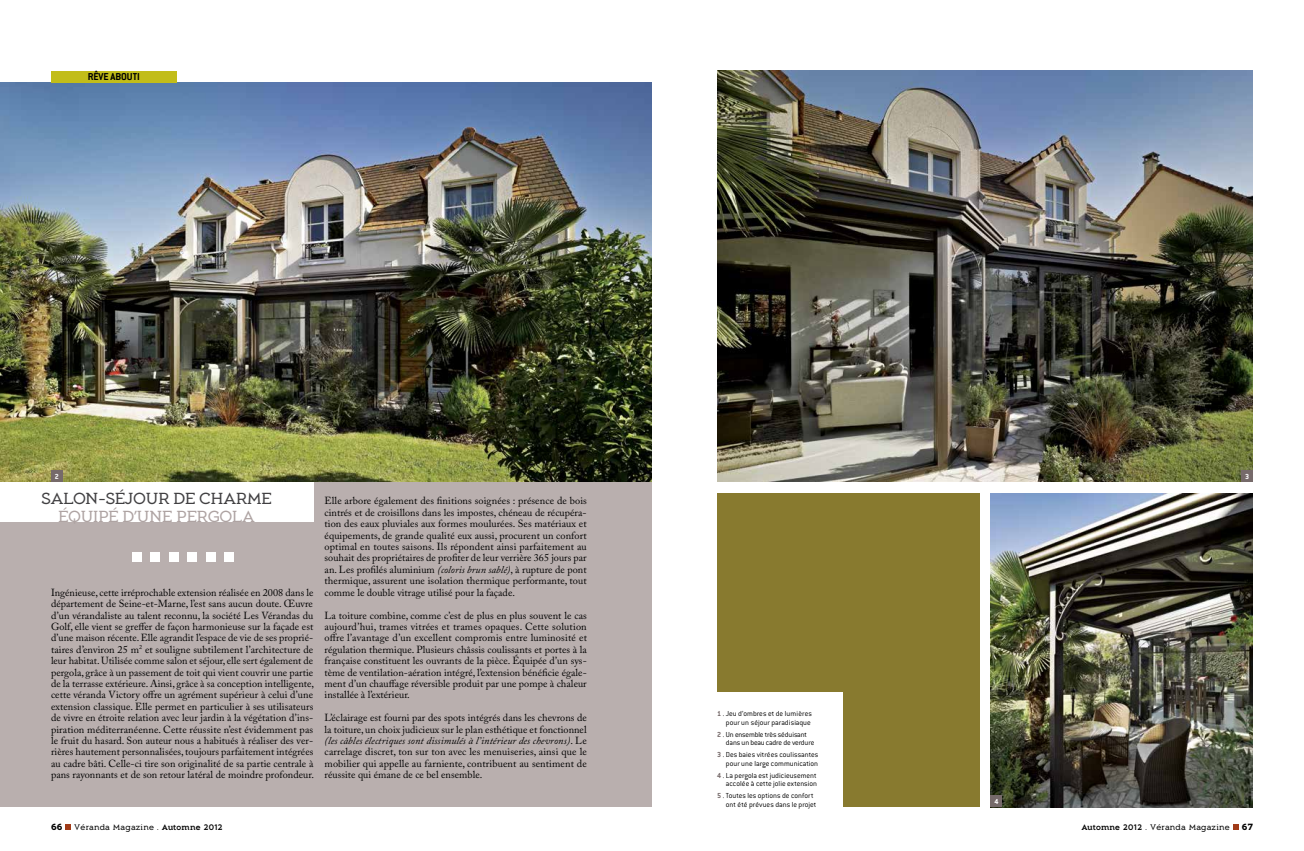
<style>
.page{position:relative;width:1304px;height:851px;background:#fff}
.page>*{position:absolute;margin:0;border:0;box-sizing:border-box;transform-origin:0 0}
.t1{font:16px "Aeron";letter-spacing:-.035em;color:#414042}
.t2{font:16px "Aeron";letter-spacing:-.035em;color:#aea3a2}
.t3{font:700 11px "Conduit ITC";letter-spacing:-.005em;color:#000}
.t4{font:10.2px/11.4px "Adobe Caslon Pro";letter-spacing:.005em;color:#000;text-align:justify}
.t5{font:700 9px "Aeron";color:#000}
.t6{font:300 8px/8.8px "Conduit ITC";color:#000;text-align:right}
.t7{font:8px "Aeron";letter-spacing:.02em;color:#000}
.t8{font:300 8px/8.8px "Conduit ITC";letter-spacing:-.02em;color:#000}
.t9{font:700 8px "Conduit ITC";color:#fff}
.s1{font-style:italic}
.s2{font-weight:700;color:#766a6a}
.s3{font-weight:500}
</style>
<div class="page">
<img style="left:717px;top:71px;width:536px;height:410px">
<div style="left:717px;top:493px;width:262px;height:313px;background:#887a2f"></div>
<div style="left:0;top:481px;width:652px;height:325px;background:#b9afae"></div>
<img style="left:0;top:82px;width:652px;height:399px">
<div style="left:0;top:481px;width:313px;height:40px;background:#fff"></div>
<div style="left:132px;top:552px;width:9px;height:10px;background:#fff"></div>
<div style="left:151px;top:552px;width:9px;height:10px;background:#fff"></div>
<div style="left:169px;top:552px;width:9px;height:10px;background:#fff"></div>
<div style="left:188px;top:552px;width:9px;height:10px;background:#fff"></div>
<div style="left:206px;top:552px;width:9px;height:10px;background:#fff"></div>
<div style="left:225px;top:552px;width:9px;height:10px;background:#fff"></div>
<div style="left:51px;top:71px;width:125px;height:11px;background:#c2bd19"></div>
<img style="left:991px;top:493px;width:262px;height:313px">
<div style="left:706px;top:692px;width:137px;height:126px;background:#fff"></div>
<div style="left:991px;top:795px;width:11px;height:11px;background:#766a6a"></div>
<div style="left:1242px;top:470px;width:11px;height:12px;background:#766a6a"></div>
<div style="left:51px;top:470px;width:11px;height:11px;background:#766a6a"></div>
<svg style="left:66px;top:824px;width:5px;height:5px"></svg>
<svg style="left:1233px;top:824px;width:6px;height:5px"></svg>
<p class="t3" style="left:88px;top:70px;width:54px">RÊVE ABOUTI</p>
<p class="t9" style="left:55px;top:471px;width:6px">2</p>
<p class="t9" style="left:1245px;top:472px;width:6px">3</p>
<h1 class="t1" style="left:41px;top:489px;width:232px">SALON-SÉJOUR DE CHARME</h1>
<h1 class="t2" style="left:58px;top:506px;width:198px">ÉQUIPÉ D’UNE PERGOLA</h1>
<p class="t4" style="left:51px;top:586px;width:265px">Ingénieuse, cette irréprochable extension réalisée en 2008 dans le département de Seine-et-Marne, l’est sans aucun doute. Œuvre d’un vérandaliste au talent reconnu, la société Les Vérandas du Golf, elle vient se greffer de façon harmonieuse sur la façade est d’une maison récente. Elle agrandit l’espace de vie de ses proprié&shy;taires d’environ 25 m<sup>2</sup> et souligne subtilement l’architecture de leur habitat. Utilisée comme salon et séjour, elle sert également de pergola, grâce à un passement de toit qui vient couvrir une partie de la terrasse extérieure. Ainsi, grâce à sa conception intelligente, cette véranda Victory offre un agrément supérieur à celui d’une extension classique. Elle permet en particulier à ses utilisateurs de vivre en étroite relation avec leur jardin à la végétation d’ins&shy;piration méditerranéenne. Cette réussite n’est évidemment pas le fruit du hasard. Son auteur nous a habitués à réaliser des ver&shy;rières hautement personnalisées, toujours parfaitement intégrées au cadre bâti. Celle-ci tire son originalité de sa partie centrale à pans rayonnants et de son retour latéral de moindre profondeur.</p>
<p class="t4" style="left:325px;top:495px;width:264px">Elle arbore également des finitions soignées : présence de bois cintrés et de croisillons dans les impostes, chéneau de récupéra&shy;tion des eaux pluviales aux formes moulurées. Ses matériaux et équipements, de grande qualité eux aussi, procurent un confort optimal en toutes saisons. Ils répondent ainsi parfaitement au souhait des propriétaires de profiter de leur verrière 365 jours par an. Les profilés aluminium <span class="s1">(coloris brun sablé)</span>, à rupture de pont thermique, assurent une isolation thermique performante, tout comme le double vitrage utilisé pour la façade.</p>
<p class="t4" style="left:325px;top:609px;width:264px">La toiture combine, comme c’est de plus en plus souvent le cas aujourd’hui, trames vitrées et trames opaques. Cette solution offre l’avantage d’un excellent compromis entre luminosité et régulation thermique. Plusieurs châssis coulissants et portes à la française constituent les ouvrants de la pièce. Équipée d’un sys&shy;tème de ventilation-aération intégré, l’extension bénéficie égale&shy;ment d’un chauffage réversible produit par une pompe à chaleur installée à l’extérieur.</p>
<p class="t4" style="left:325px;top:711px;width:264px">L’éclairage est fourni par des spots intégrés dans les chevrons de la toiture, un choix judicieux sur le plan esthétique et fonctionnel <span class="s1">(les câbles électriques sont dissimulés à l’intérieur des chevrons)</span>. Le carrelage discret, ton sur ton avec les menuiseries, ainsi que le mobilier qui appelle au farniente, contribuent au sentiment de réussite qui émane de ce bel ensemble.</p>
<p class="t6" style="left:717px;top:709px;width:96px"><span class="s2">1</span> . Jeu d’ombres et de lumières pour un séjour paradisiaque</p>
<p class="t8" style="left:726px;top:729px;width:90px;text-indent:-9px"><span class="s2">2</span> . Un ensemble très séduisant dans un beau cadre de verdure</p>
<p class="t6" style="left:717px;top:750px;width:103px"><span class="s2">3</span> . Des baies vitrées coulissantes pour une large communication</p>
<p class="t6" style="left:717px;top:770px;width:101px"><span class="s2">4</span> . La pergola est judicieusement accolée à cette jolie extension</p>
<p class="t6" style="left:726px;top:791px;width:92px;text-align:left;text-indent:-9px"><span class="s2">5</span> . Toutes les options de confort ont été prévues dans le projet</p>
<p class="t9" style="left:994px;top:797px;width:6px">4</p>
<p class="t5" style="left:51px;top:820px;width:13px">66</p>
<p class="t7" style="left:74px;top:822px;width:150px">VÉRANDA MAGAZINE . <span class="s3">Automne 2012</span></p>
<p class="t7" style="left:1081px;top:822px;width:150px"><span class="s3">Automne 2012</span> . VÉRANDA MAGAZINE</p>
<p class="t5" style="left:1242px;top:820px;width:12px">67</p>
</div>
